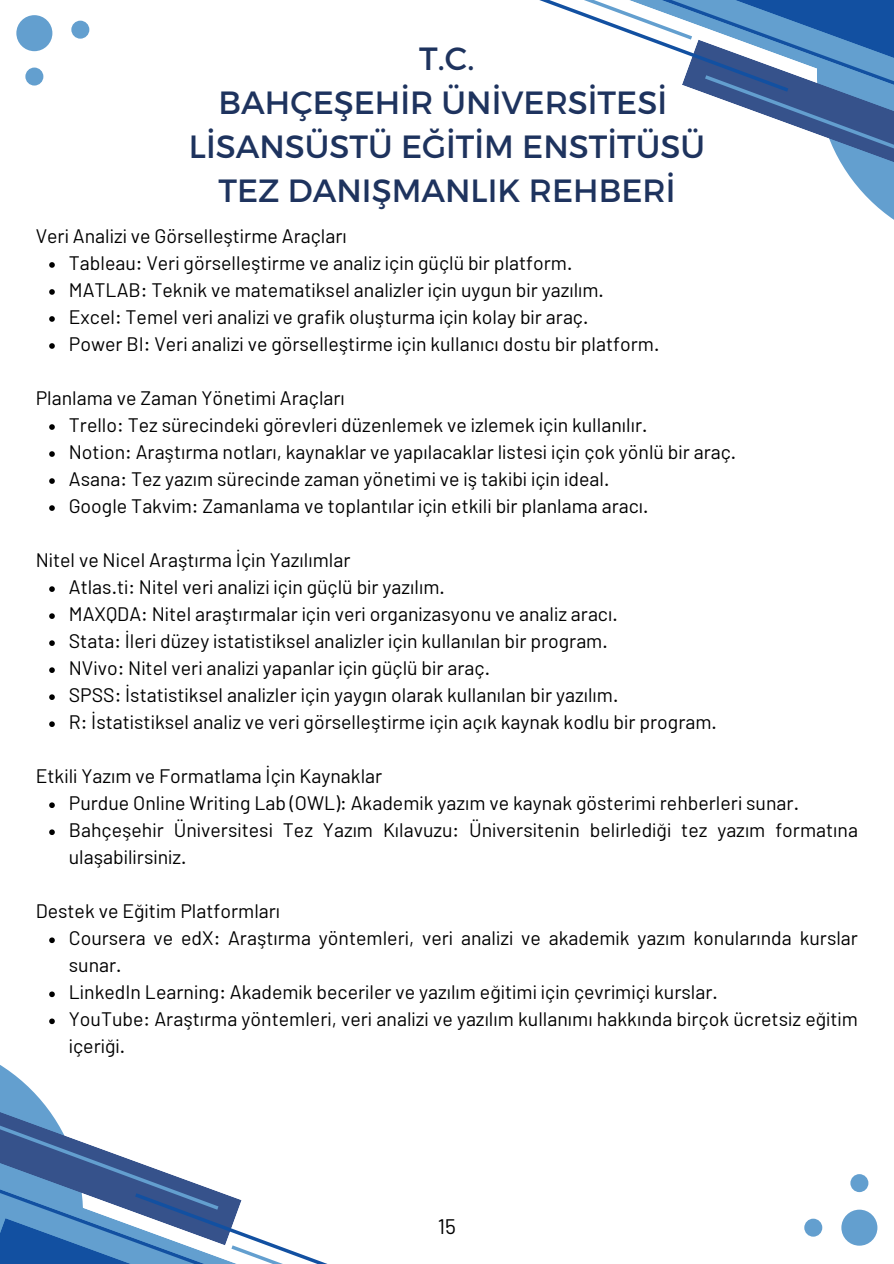
<style>
.page{position:relative;width:894px;height:1264px;background:#fff}
.page>*{position:absolute;margin:0;border:0;box-sizing:border-box;transform-origin:0 0}
.t1{font:32.1px/43.8px "Montserrat";color:#1e335e;text-align:center}
.t2{font:21px "Barlow";color:#000}
.t3{font:19.5px/27px "Barlow";color:#000}
</style>
<div class="page">
<svg style="left:0;top:1065px;width:40px;height:34px"></svg>
<svg style="left:0;top:1099px;width:325px;height:164px"></svg>
<svg style="left:856px;top:185px;width:37px;height:34px"></svg>
<svg style="left:539px;top:0;width:354px;height:185px"></svg>
<div style="left:16px;top:15px;width:36px;height:36px;background:#639fcf;border-radius:50%"></div>
<div style="left:71px;top:21px;width:18px;height:18px;background:#639fcf;border-radius:50%"></div>
<div style="left:841px;top:1209px;width:36px;height:36px;background:#639fcf;border-radius:50%"></div>
<div style="left:804px;top:1218px;width:18px;height:18px;background:#639fcf;border-radius:50%"></div>
<div style="left:25px;top:68px;width:18px;height:18px;background:#639fcf;border-radius:50%"></div>
<div style="left:850px;top:1174px;width:18px;height:18px;background:#639fcf;border-radius:50%"></div>
<svg style="left:49px;top:262px;width:6px;height:6px"></svg>
<svg style="left:49px;top:289px;width:6px;height:6px"></svg>
<svg style="left:49px;top:316px;width:6px;height:6px"></svg>
<svg style="left:49px;top:343px;width:6px;height:6px"></svg>
<svg style="left:49px;top:424px;width:6px;height:6px"></svg>
<svg style="left:49px;top:451px;width:6px;height:6px"></svg>
<svg style="left:49px;top:478px;width:6px;height:6px"></svg>
<svg style="left:49px;top:505px;width:6px;height:6px"></svg>
<svg style="left:49px;top:586px;width:6px;height:6px"></svg>
<svg style="left:49px;top:613px;width:6px;height:6px"></svg>
<svg style="left:49px;top:640px;width:6px;height:6px"></svg>
<svg style="left:49px;top:667px;width:6px;height:6px"></svg>
<svg style="left:49px;top:694px;width:6px;height:6px"></svg>
<svg style="left:49px;top:721px;width:6px;height:6px"></svg>
<svg style="left:49px;top:802px;width:6px;height:6px"></svg>
<svg style="left:49px;top:829px;width:6px;height:6px"></svg>
<svg style="left:49px;top:937px;width:6px;height:6px"></svg>
<svg style="left:49px;top:991px;width:6px;height:6px"></svg>
<svg style="left:49px;top:1018px;width:6px;height:6px"></svg>
<h1 class="t1" style="left:189px;top:35px;width:517px">T.C.<br>BAHÇEŞEHİR ÜNİVERSİTESİ<br>LİSANSÜSTÜ EĞİTİM ENSTİTÜSÜ<br>TEZ DANIŞMANLIK REHBERİ</h1>
<p class="t3" style="left:36px;top:222px;width:312px">Veri Analizi ve Görselleştirme Araçları</p>
<p class="t3" style="left:69px;top:249px;width:505px">Tableau: Veri görselleştirme ve analiz için güçlü bir platform.</p>
<p class="t3" style="left:69px;top:276px;width:536px">MATLAB: Teknik ve matematiksel analizler için uygun bir yazılım.</p>
<p class="t3" style="left:69px;top:303px;width:521px">Excel: Temel veri analizi ve grafik oluşturma için kolay bir araç.</p>
<p class="t3" style="left:69px;top:330px;width:592px">Power BI: Veri analizi ve görselleştirme için kullanıcı dostu bir platform.</p>
<p class="t3" style="left:36px;top:384px;width:311px">Planlama ve Zaman Yönetimi Araçları</p>
<p class="t3" style="left:69px;top:411px;width:580px">Trello: Tez sürecindeki görevleri düzenlemek ve izlemek için kullanılır.</p>
<p class="t3" style="left:69px;top:438px;width:668px">Notion: Araştırma notları, kaynaklar ve yapılacaklar listesi için çok yönlü bir araç.</p>
<p class="t3" style="left:69px;top:465px;width:542px">Asana: Tez yazım sürecinde zaman yönetimi ve iş takibi için ideal.</p>
<p class="t3" style="left:69px;top:492px;width:581px">Google Takvim: Zamanlama ve toplantılar için etkili bir planlama aracı.</p>
<p class="t3" style="left:36px;top:546px;width:316px">Nitel ve Nicel Araştırma İçin Yazılımlar</p>
<p class="t3" style="left:69px;top:573px;width:377px">Atlas.ti: Nitel veri analizi için güçlü bir yazılım.</p>
<p class="t3" style="left:69px;top:600px;width:550px">MAXQDA: Nitel araştırmalar için veri organizasyonu ve analiz aracı.</p>
<p class="t3" style="left:69px;top:627px;width:540px">Stata: İleri düzey istatistiksel analizler için kullanılan bir program.</p>
<p class="t3" style="left:69px;top:654px;width:422px">NVivo: Nitel veri analizi yapanlar için güçlü bir araç.</p>
<p class="t3" style="left:69px;top:681px;width:551px">SPSS: İstatistiksel analizler için yaygın olarak kullanılan bir yazılım.</p>
<p class="t3" style="left:69px;top:708px;width:649px">R: İstatistiksel analiz ve veri görselleştirme için açık kaynak kodlu bir program.</p>
<p class="t3" style="left:36px;top:762px;width:348px">Etkili Yazım ve Formatlama İçin Kaynaklar</p>
<p class="t3" style="left:69px;top:789px;width:731px">Purdue Online Writing Lab (OWL): Akademik yazım ve kaynak gösterimi rehberleri sunar.</p>
<p class="t3" style="left:69px;top:816px;width:790px">Bahçeşehir Üniversitesi Tez Yazım Kılavuzu: Üniversitenin belirlediği tez yazım formatına ulaşabilirsiniz.</p>
<p class="t3" style="left:36px;top:897px;width:246px">Destek ve Eğitim Platformları</p>
<p class="t3" style="left:69px;top:924px;width:790px">Coursera ve edX: Araştırma yöntemleri, veri analizi ve akademik yazım konularında kurslar sunar.</p>
<p class="t3" style="left:69px;top:978px;width:650px">LinkedIn Learning: Akademik beceriler ve yazılım eğitimi için çevrimiçi kurslar.</p>
<p class="t3" style="left:69px;top:1005px;width:790px">YouTube: Araştırma yöntemleri, veri analizi ve yazılım kullanımı hakkında birçok ücretsiz eğitim içeriği.</p>
<p class="t2" style="left:438px;top:1210px;width:20px">15</p>
</div>
